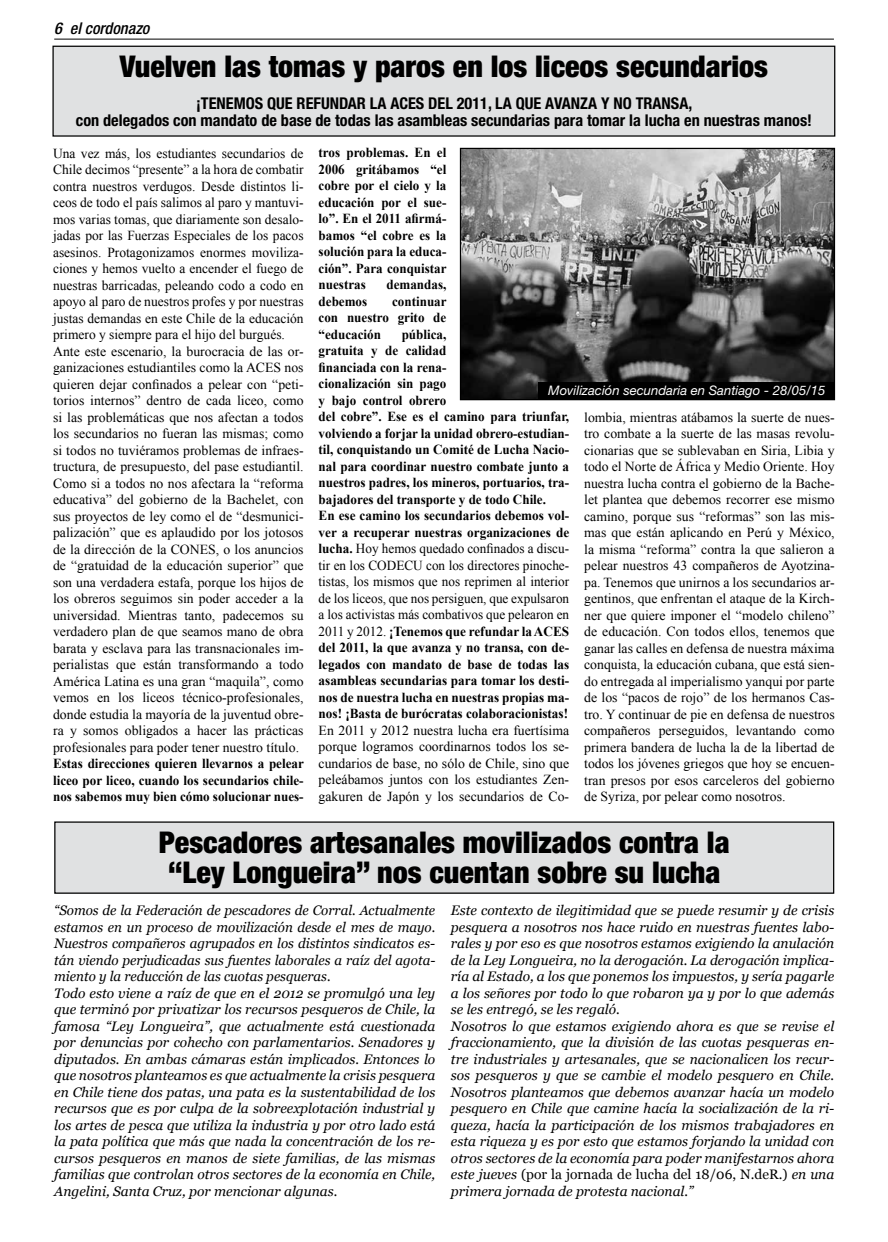
<style>
.page{position:relative;width:888px;height:1242px;background:#fff}
.page>*{position:absolute;margin:0;border:0;box-sizing:border-box;transform-origin:0 0}
.t1{font:900 condensed 30px/30px "Helvetica Neue LT Std";color:#000;text-align:center}
.t2{font:700 condensed 16.25px/17.5px "Helvetica Neue LT Std";color:#000}
.t3{font:italic 500 condensed 16.25px "Helvetica Neue LT Std";letter-spacing:-.02em;color:#000}
.t4{font:13.75px/16.5px "Times New Roman";color:#000;text-align:justify}
.t5{font:italic 13.75px/16.5px "Georgia";color:#000}
.t6{font:700 13.75px/16.5px "Times New Roman";color:#000;text-align:justify;scale:.95 1}
.t7{font:italic 13.12px "Helvetica Neue LT Std";color:#fff}
.s1{font-weight:400}
.s2{font-style:normal}
</style>
<div class="page">
<hr style="left:54px;top:39px;width:780px;height:1px;background:#000">
<div style="left:55px;top:822px;width:778px;height:71px;background:#e0e1e2"></div>
<div style="left:54px;top:821px;width:780px;height:73px;border:1px solid #000"></div>
<div style="left:53px;top:46px;width:781px;height:90px;background:#e0e1e2"></div>
<div style="left:52px;top:46px;width:783px;height:91px;border:1px solid #000"></div>
<img style="left:462px;top:150px;width:371px;height:248px">
<div style="left:538px;top:382px;width:297px;height:18px;background:#000"></div>
<p class="t3" style="left:54px;top:19px;width:98px">6 el cordonazo</p>
<h1 class="t1" style="left:120px;top:51px;width:650px">Vuelven las tomas y paros en los liceos secundarios</h1>
<p class="t2" style="left:196px;top:94px;width:241px">¡Tenemos que refundar la ACES del</p>
<p class="t2" style="left:76px;top:94px;width:737px;text-indent:381px">2011, la que avanza y no transa,<br>con delegados con mandato de base de todas las asambleas secundarias para tomar la lucha en nuestras manos!</p>
<p class="t6" style="left:318px;top:144px;width:136px">tros problemas. En el 2006 gritábamos “el cobre por el cielo y la educación por el sue&shy;lo”. En el 2011 afirmá&shy;bamos “el cobre es la solución para la educa&shy;ción”. Para conquistar nuestras</p>
<p class="t4" style="left:53px;top:145px;width:252px;text-align:left">Una vez más, los estudiantes secundarios de Chile decimos “presente” a la hora de combatir contra nuestros verdugos. Desde distintos li&shy;ceos de todo el país salimos al paro y mantuvi&shy;mos varias tomas, que diariamente son desalo&shy;jadas por las Fuerzas Especiales de los pacos asesinos. Protagonizamos enormes moviliza&shy;ciones y hemos vuelto a encender el fuego de nuestras barricadas, peleando codo a codo en apoyo al paro de nuestros profes y por nuestras justas demandas en este Chile de la educación primero y siempre para el hijo del burgués.<br>Ante este escenario, la burocracia de las or&shy;ganizaciones estudiantiles como la ACES nos quieren dejar confinados a pelear con “peti&shy;torios internos” dentro de cada liceo, como si las problemáticas que nos afectan a todos los secundarios no fueran las mismas; como si todos no tuviéramos problemas de infraes&shy;tructura, de presupuesto, del pase estudiantil.<br>Como si a todos no nos afectara la “reforma educativa” del gobierno de la Bachelet, con sus proyectos de ley como el de “desmunici&shy;palización” que es aplaudido por los jotosos de la dirección de la CONES, o los anuncios de “gratuidad de la educación superior” que son una verdadera estafa, porque los hijos de los obreros seguimos sin poder acceder a la universidad. Mientras tanto, padecemos su verdadero plan de que seamos mano de obra barata y esclava para las transnacionales im&shy;perialistas que están transformando a todo América Latina es una gran “maquila”, como vemos en los liceos técnico-profesionales, donde estudia la mayoría de la juventud obre&shy;ra y somos obligados a hacer las prácticas profesionales para poder tener nuestro título.</p>
<p class="t6" style="left:53px;top:755px;width:265px">Estas direcciones quieren llevarnos a pelear liceo por liceo, cuando los secundarios chile&shy;nos sabemos muy bien cómo solucionar nues-</p>
<h1 class="t1" style="left:159px;top:827px;width:572px">Pescadores artesanales movilizados contra la “Ley Longueira” nos cuentan sobre su lucha</h1>
<p class="t6" style="left:386px;top:276px;width:65px">demandas,</p>
<p class="t6" style="left:318px;top:293px;width:136px;text-indent:73px">continuar con nuestro grito de “educación</p>
<p class="t6" style="left:318px;top:293px;width:53px">debemos</p>
<p class="t6" style="left:318px;top:326px;width:265px;text-align:left;text-indent:83px">pública,<br>gratuita y de calidad<br>financiada con la rena-<br>cionalización sin pago<br>y bajo control obrero<br>del cobre”. Ese es el camino para triunfar, volviendo a forjar la unidad obrero-estudian&shy;til, conquistando un Comité de Lucha Nacio&shy;nal para coordinar nuestro combate junto a nuestros padres, los mineros, portuarios, tra&shy;bajadores del transporte y de todo Chile.<br>En ese camino los secundarios debemos vol&shy;ver a recuperar nuestras organizaciones de lucha. <span class="s1">Hoy hemos quedado confinados a discu&shy;tir en los CODECU con los directores pinoche&shy;tistas, los mismos que nos reprimen al interior de los liceos, que nos persiguen, que expulsaron a los activistas más combativos que pelearon en 2011 y 2012.</span> ¡Tenemos que refundar la ACES del 2011, la que avanza y no transa, con de&shy;legados con mandato de base de todas las asambleas secundarias para tomar los desti&shy;nos de nuestra lucha en nuestras propias ma&shy;nos! ¡Basta de burócratas colaboracionistas!</p>
<p class="t4" style="left:318px;top:722px;width:252px">En 2011 y 2012 nuestra lucha era fuertísima porque logramos coordinarnos todos los se&shy;cundarios de base, no sólo de Chile, sino que peleábamos juntos con los estudiantes Zen&shy;gakuren de Japón y los secundarios de Co-</p>
<p class="t7" style="left:548px;top:383px;width:278px">Movilización secundaria en Santiago - 28/05/15</p>
<p class="t4" style="left:584px;top:409px;width:252px">lombia, mientras atábamos la suerte de nues&shy;tro combate a la suerte de las masas revolu&shy;cionarias que se sublevaban en Siria, Libia y todo el Norte de África y Medio Oriente. Hoy nuestra lucha contra el gobierno de la Bache&shy;let plantea que debemos recorrer ese mismo camino, porque sus “reformas” son las mis&shy;mas que están aplicando en Perú y México, la misma “reforma” contra la que salieron a pelear nuestros 43 compañeros de Ayotzina&shy;pa. Tenemos que unirnos a los secundarios ar&shy;gentinos, que enfrentan el ataque de la Kirch&shy;ner que quiere imponer el “modelo chileno” de educación. Con todos ellos, tenemos que ganar las calles en defensa de nuestra máxima conquista, la educación cubana, que está sien&shy;do entregada al imperialismo yanqui por parte de los “pacos de rojo” de los hermanos Cas&shy;tro. Y continuar de pie en defensa de nuestros compañeros perseguidos, levantando como primera bandera de lucha la de la libertad de todos los jóvenes griegos que hoy se encuen&shy;tran presos por esos carceleros del gobierno de Syriza, por pelear como nosotros.</p>
<p class="t5" style="left:54px;top:902px;width:382px">“Somos de la Federación de pescadores de Corral. Actualmente estamos en un proceso de movilización desde el mes de mayo.<br>Nuestros compañeros agrupados en los distintos sindicatos es&shy;tán viendo perjudicadas sus fuentes laborales a raíz del agota&shy;miento y la reducción de las cuotas pesqueras.<br>Todo esto viene a raíz de que en el 2012 se promulgó una ley que terminó por privatizar los recursos pesqueros de Chile, la famosa “Ley Longueira”, que actualmente está cuestionada por denuncias por cohecho con parlamentarios. Senadores y diputados. En ambas cámaras están implicados. Entonces lo que nosotros planteamos es que actualmente la crisis pesquera en Chile tiene dos patas, una pata es la sustentabilidad de los recursos que es por culpa de la sobreexplotación industrial y los artes de pesca que utiliza la industria y por otro lado está la pata política que más que nada la concentración de los re&shy;cursos pesqueros en manos de siete familias, de las mismas familias que controlan otros sectores de la economía en Chile, Angelini, Santa Cruz, por mencionar algunas.</p>
<p class="t5" style="left:451px;top:902px;width:385px">Este contexto de ilegitimidad que se puede resumir y de crisis pesquera a nosotros nos hace ruido en nuestras fuentes labo&shy;rales y por eso es que nosotros estamos exigiendo la anulación de la Ley Longueira, no la derogación. La derogación implica&shy;ría al Estado, a los que ponemos los impuestos, y sería pagarle a los señores por todo lo que robaron ya y por lo que además se les entregó, se les regaló.<br>Nosotros lo que estamos exigiendo ahora es que se revise el fraccionamiento, que la división de las cuotas pesqueras en&shy;tre industriales y artesanales, que se nacionalicen los recur&shy;sos pesqueros y que se cambie el modelo pesquero en Chile.<br>Nosotros planteamos que debemos avanzar hacía un modelo pesquero en Chile que camine hacía la socialización de la ri&shy;queza, hacía la participación de los mismos trabajadores en esta riqueza y es por esto que estamos forjando la unidad con otros sectores de la economía para poder manifestarnos ahora este jueves <span class="s2">(por la jornada de lucha del 18/06, N.deR.)</span> en una primera jornada de protesta nacional.”</p>
</div>
